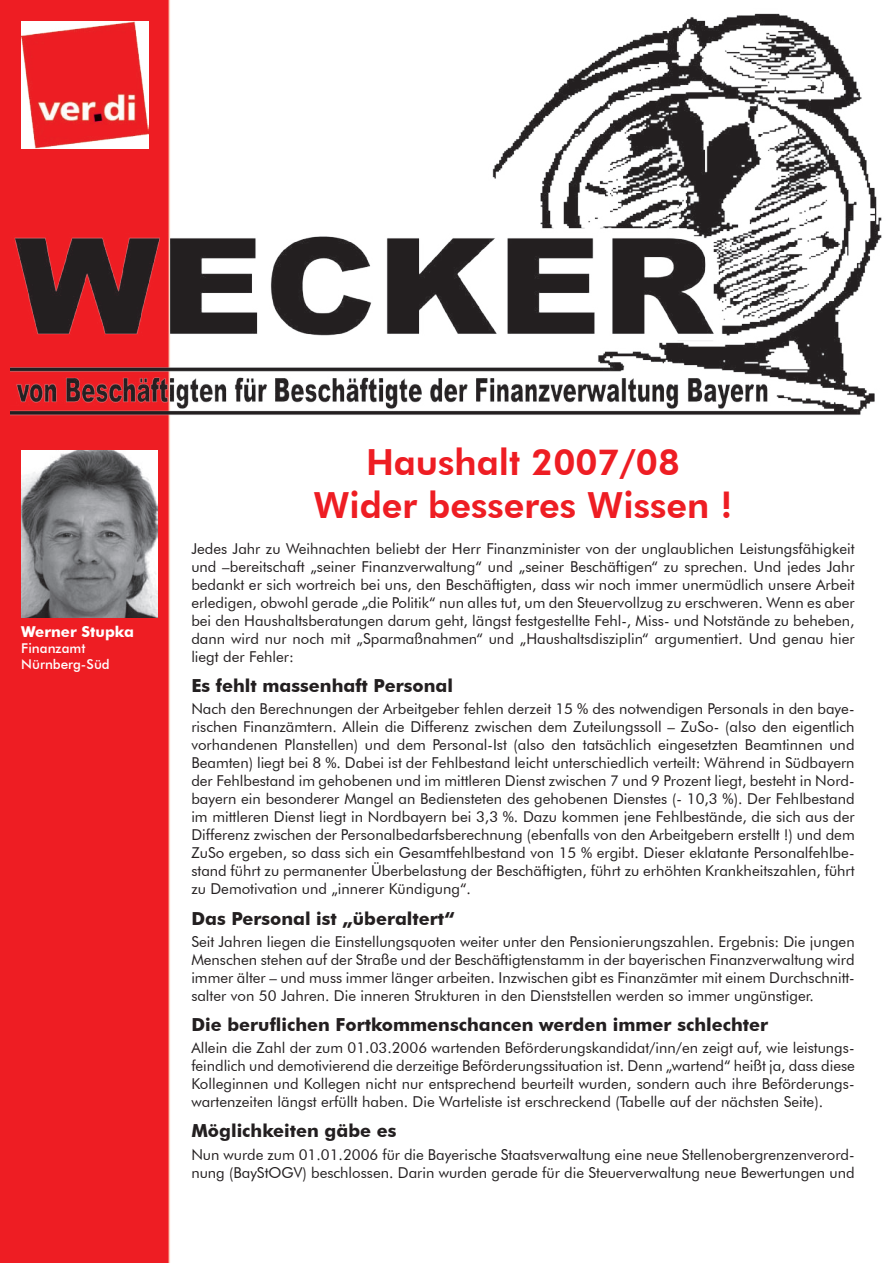
<style>
.page{position:relative;width:893px;height:1263px;background:#fff}
.page>*{position:absolute;margin:0;border:0;box-sizing:border-box;transform-origin:0 0}
.t1{font:800 36px/43.2px "Futura BT";color:#ee1d23;text-align:center}
.t2{font:700 18px "Futura BT";color:#231f20}
.t3{font:15px/18px "Futura BT";color:#231f20;text-align:justify}
.t4{font:700 15px "Futura BT";color:#fff}
.t5{font:500 13.5px/16.2px "Futura BT";color:#fff}
</style>
<div class="page">
<div style="left:0;top:0;width:170px;height:1263px;background:#ee1d23"></div>
<img style="left:11px;top:8px;width:871px;height:411px">
<img style="left:21px;top:21px;width:128px;height:128px">
<img style="left:21px;top:451px;width:136px;height:167px">
<p class="t4" style="left:21px;top:622px;width:114px">Werner Stupka</p>
<p class="t5" style="left:21px;top:640px;width:90px">Finanzamt<br>Nürnberg-Süd</p>
<h1 class="t1" style="left:313px;top:440px;width:421px">Haushalt 2007/08<br>Wider besseres Wissen !</h1>
<p class="t3" style="left:191px;top:540px;width:665px">Jedes Jahr zu Weihnachten beliebt der Herr Finanzminister von der unglaublichen Leistungsfähigkeit und –bereitschaft „seiner Finanzverwaltung“ und „seiner Beschäftigen“ zu sprechen. Und jedes Jahr bedankt er sich wortreich bei uns, den Beschäftigten, dass wir noch immer unermüdlich unsere Arbeit erledigen, obwohl gerade „die Politik“ nun alles tut, um den Steuervollzug zu erschweren. Wenn es aber bei den Haushaltsberatungen darum geht, längst festgestellte Fehl-, Miss- und Notstände zu beheben, dann wird nur noch mit „Sparmaßnahmen“ und „Haushaltsdisziplin“ argumentiert. Und genau hier liegt der Fehler:</p>
<p class="t2" style="left:191px;top:675px;width:263px">Es fehlt massenhaft Personal</p>
<p class="t3" style="left:191px;top:700px;width:665px">Nach den Berechnungen der Arbeitgeber fehlen derzeit 15 % des notwendigen Personals in den baye&shy;rischen Finanzämtern. Allein die Differenz zwischen dem Zuteilungssoll – ZuSo- (also den eigentlich vorhandenen Planstellen) und dem Personal-Ist (also den tatsächlich eingesetzten Beamtinnen und Beamten) liegt bei 8 %. Dabei ist der Fehlbestand leicht unterschiedlich verteilt: Während in Südbayern der Fehlbestand im gehobenen und im mittleren Dienst zwischen 7 und 9 Prozent liegt, besteht in Nord&shy;bayern ein besonderer Mangel an Bediensteten des gehobenen Dienstes (- 10,3 %). Der Fehlbestand im mittleren Dienst liegt in Nordbayern bei 3,3 %. Dazu kommen jene Fehlbestände, die sich aus der Differenz zwischen der Personalbedarfsberechnung (ebenfalls von den Arbeitgebern erstellt !) und dem ZuSo ergeben, so dass sich ein Gesamtfehlbestand von 15 % ergibt. Dieser eklatante Personalfehlbe&shy;stand führt zu permanenter Überbelastung der Beschäftigten, führt zu erhöhten Krankheitszahlen, führt zu Demotivation und „innerer Kündigung“.</p>
<p class="t2" style="left:191px;top:907px;width:265px">Das Personal ist „überaltert“</p>
<p class="t3" style="left:191px;top:932px;width:665px">Seit Jahren liegen die Einstellungsquoten weiter unter den Pensionierungszahlen. Ergebnis: Die jungen Menschen stehen auf der Straße und der Beschäftigtenstamm in der bayerischen Finanzverwaltung wird immer älter – und muss immer länger arbeiten. Inzwischen gibt es Finanzämter mit einem Durchschnitt&shy;salter von 50 Jahren. Die inneren Strukturen in den Dienststellen werden so immer ungünstiger.</p>
<p class="t2" style="left:191px;top:1013px;width:578px">Die beruflichen Fortkommenschancen werden immer schlechter</p>
<p class="t3" style="left:191px;top:1039px;width:665px">Allein die Zahl der zum 01.03.2006 wartenden Beförderungskandidat/inn/en zeigt auf, wie leistungs&shy;feindlich und demotivierend die derzeitige Beförderungssituation ist. Denn „wartend“ heißt ja, dass diese Kolleginnen und Kollegen nicht nur entsprechend beurteilt wurden, sondern auch ihre Beförderungs&shy;wartenzeiten längst erfüllt haben. Die Warteliste ist erschreckend (Tabelle auf der nächsten Seite).</p>
<p class="t2" style="left:191px;top:1120px;width:207px">Möglichkeiten gäbe es</p>
<p class="t3" style="left:191px;top:1145px;width:665px">Nun wurde zum 01.01.2006 für die Bayerische Staatsverwaltung eine neue Stellenobergrenzenverord&shy;nung (BayStOGV) beschlossen. Darin wurden gerade für die Steuerverwaltung neue Bewertungen und</p>
</div>
